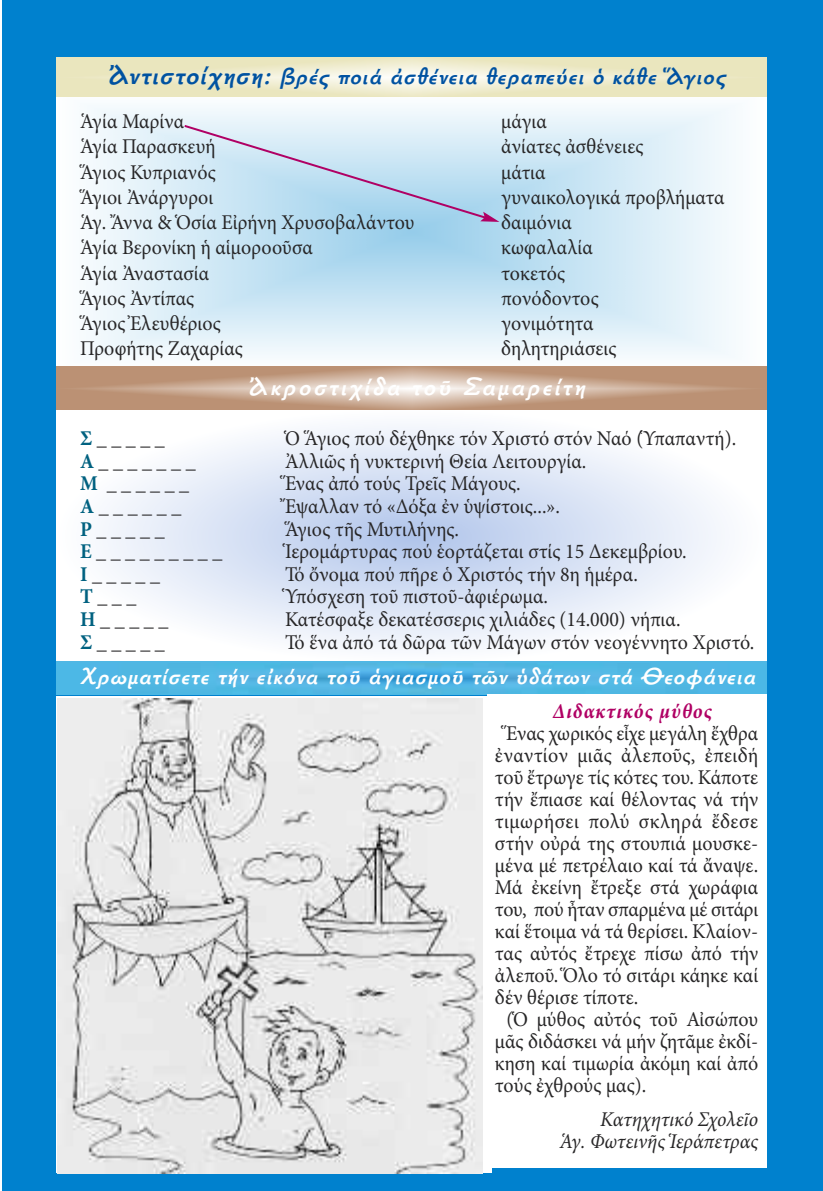
<style>
.page{position:relative;width:823px;height:1191px;background:#fff}
.page>*{position:absolute;margin:0;border:0;box-sizing:border-box;transform-origin:0 0}
.t1{font:italic 26px "Autokratorika Bold Pt";color:#fff}
.t2{font:italic 24px "Autokratorika Bold Pt";color:#fff}
.t3{font:italic 24px "Autokratorika Bold Pt";color:#0052a1}
.t4{font:21px "Minion Pro";color:#272627;scale:.95 1}
.t5{font:italic 21px/22px "Minion Pro";letter-spacing:-.005em;color:#272627;text-align:right;scale:.95 1}
.t6{font:21px "Minion Pro";letter-spacing:.025em;color:#272627;scale:.95 1}
.t7{font:italic 700 21px "Minion Pro";letter-spacing:.05em;color:#b00064;scale:.95 1}
.s1{font-size:28px}
.s2{font-weight:700;color:#006180}
</style>
<div class="page">
<div style="left:2px;top:0;width:820px;height:1191px;background:#0081ce"></div>
<svg style="left:57px;top:96px;width:708px;height:271px;background:#ddeef7"></svg>
<svg style="left:57px;top:57px;width:708px;height:39px;background:#edeac9"></svg>
<svg style="left:182px;top:123px;width:317px;height:99px;background:#c7dff0"></svg>
<svg style="left:57px;top:410px;width:708px;height:251px;background:#e9eff9"></svg>
<svg style="left:57px;top:367px;width:708px;height:42px;background:#c7a58d"></svg>
<img style="left:57px;top:661px;width:708px;height:33px">
<div style="left:486px;top:694px;width:279px;height:473px;background:#fff"></div>
<div style="left:57px;top:696px;width:435px;height:477px;background:#fff"></div>
<img style="left:57px;top:698px;width:425px;height:475px">
<p class="t3" style="left:109px;top:65px;width:623px"><span class="s1">Ἀντιστοίχηση:</span> Βρές ποιά ἀσθένεια θεραπεύει ὁ κάθε Ἅγιος</p>
<p class="t4" style="left:80px;top:114px;width:111px">Ἁγία Μαρίνα</p>
<p class="t4" style="left:501px;top:114px;width:50px">μάγια</p>
<p class="t4" style="left:80px;top:139px;width:144px">Ἁγία Παρασκευή</p>
<p class="t4" style="left:501px;top:139px;width:151px">ἀνίατες ἀσθένειες</p>
<p class="t4" style="left:80px;top:164px;width:144px">Ἅγιος Κυπριανός</p>
<p class="t4" style="left:501px;top:164px;width:48px">μάτια</p>
<p class="t4" style="left:80px;top:189px;width:142px">Ἅγιοι Ἀνάργυροι</p>
<p class="t4" style="left:501px;top:189px;width:236px">γυναικολογικά προβλήματα</p>
<p class="t4" style="left:80px;top:214px;width:353px">Ἁγ. Ἄννα &amp; Ὁσία Εἰρήνη Χρυσοβαλάντου</p>
<p class="t4" style="left:501px;top:214px;width:76px">δαιμόνια</p>
<p class="t4" style="left:80px;top:240px;width:246px">Ἁγία Βερονίκη ἡ αἱμοροοῦσα</p>
<p class="t4" style="left:501px;top:240px;width:98px">κωφαλαλία</p>
<p class="t4" style="left:80px;top:265px;width:137px">Ἁγία Ἀναστασία</p>
<p class="t4" style="left:501px;top:265px;width:69px">τοκετός</p>
<p class="t4" style="left:80px;top:290px;width:122px">Ἅγιος Ἀντίπας</p>
<p class="t4" style="left:501px;top:290px;width:104px">πονόδοντος</p>
<p class="t4" style="left:80px;top:315px;width:150px">Ἅγιος Ἐλευθέριος</p>
<p class="t4" style="left:501px;top:315px;width:99px">γονιμότητα</p>
<p class="t4" style="left:80px;top:340px;width:173px">Προφήτης Ζαχαρίας</p>
<p class="t4" style="left:501px;top:340px;width:123px">δηλητηριάσεις</p>
<p class="t1" style="left:249px;top:374px;width:342px">Ἀκροστιχίδα τοῦ Σαμαρείτη</p>
<p class="t4" style="left:80px;top:430px;width:91px"><span class="s2">Σ</span>_____</p>
<p class="t4" style="left:285px;top:430px;width:476px">Ὁ Ἅγιος πού δέχθηκε τόν Χριστό στόν Ναό (Ὑπαπαντή).</p>
<p class="t4" style="left:80px;top:453px;width:123px"><span class="s2">Α</span>_______</p>
<p class="t4" style="left:285px;top:453px;width:318px">Ἀλλιῶς ἡ νυκτερινή Θεία Λειτουργία.</p>
<p class="t4" style="left:80px;top:476px;width:116px"><span class="s2">Μ</span> ______</p>
<p class="t4" style="left:285px;top:476px;width:249px">Ἕνας ἀπό τούς Τρεῖς Μάγους.</p>
<p class="t4" style="left:80px;top:498px;width:108px"><span class="s2">Α</span>______</p>
<p class="t4" style="left:285px;top:498px;width:291px">Ἔψαλλαν τό «Δόξα ἐν ὑψίστοις...».</p>
<p class="t4" style="left:80px;top:521px;width:90px"><span class="s2">Ρ</span>_____</p>
<p class="t4" style="left:285px;top:521px;width:185px">Ἅγιος τῆς Μυτιλήνης.</p>
<p class="t4" style="left:80px;top:543px;width:151px"><span class="s2">Ε</span>_________</p>
<p class="t4" style="left:285px;top:543px;width:424px">Ἱερομάρτυρας πού ἑορτάζεται στίς 15 Δεκεμβρίου.</p>
<p class="t4" style="left:80px;top:566px;width:86px"><span class="s2">Ι</span>_____</p>
<p class="t4" style="left:285px;top:566px;width:373px">Τό ὄνομα πού πῆρε ὁ Χριστός τήν 8η ἡμέρα.</p>
<p class="t4" style="left:80px;top:589px;width:61px"><span class="s2">Τ</span>___</p>
<p class="t4" style="left:285px;top:589px;width:278px">Ὑπόσχεση τοῦ πιστοῦ-ἀφιέρωμα.</p>
<p class="t4" style="left:80px;top:611px;width:94px"><span class="s2">Η</span>_____</p>
<p class="t4" style="left:285px;top:611px;width:417px">Κατέσφαξε δεκατέσσερις χιλιάδες (14.000) νήπια.</p>
<p class="t4" style="left:80px;top:634px;width:91px"><span class="s2">Σ</span>_____</p>
<p class="t4" style="left:285px;top:634px;width:495px">Τό ἕνα ἀπό τά δῶρα τῶν Μάγων στόν νεογέννητο Χριστό.</p>
<p class="t2" style="left:79px;top:664px;width:682px">Χρωματίσετε τήν εἰκόνα τοῦ ἁγιασμοῦ τῶν ὑδάτων στά Θεοφάνεια</p>
<p class="t7" style="left:552px;top:703px;width:169px">Διδακτικός μύθος</p>
<p class="t4" style="left:506px;top:725px;width:266px">Ἕνας χωρικός εἶχε μεγάλη ἔχθρα</p>
<p class="t4" style="left:494px;top:747px;width:278px">ἐναντίον μιᾶς ἀλεποῦς, ἐπειδή</p>
<p class="t4" style="left:494px;top:769px;width:278px">τοῦ ἔτρωγε τίς κότες του. Κάποτε</p>
<p class="t4" style="left:494px;top:791px;width:278px">τήν ἔπιασε καί θέλοντας νά τήν</p>
<p class="t6" style="left:494px;top:813px;width:278px">τιμωρήσει πολύ σκληρά ἔδεσε</p>
<p class="t4" style="left:494px;top:835px;width:278px">στήν οὐρά της στουπιά μουσκε-</p>
<p class="t4" style="left:494px;top:857px;width:278px">μένα μέ πετρέλαιο καί τά ἄναψε.</p>
<p class="t4" style="left:494px;top:879px;width:278px">Μά ἐκείνη ἔτρεξε στά χωράφια</p>
<p class="t4" style="left:494px;top:901px;width:278px">του, πού ἦταν σπαρμένα μέ σιτάρι</p>
<p class="t4" style="left:494px;top:923px;width:278px">καί ἕτοιμα νά τά θερίσει. Κλαίον-</p>
<p class="t4" style="left:494px;top:945px;width:278px">τας αὐτός ἔτρεχε πίσω ἀπό τήν</p>
<p class="t4" style="left:494px;top:967px;width:278px">ἀλεποῦ. Ὅλο τό σιτάρι κάηκε καί</p>
<p class="t4" style="left:494px;top:989px;width:152px">δέν θέρισε τίποτε.</p>
<p class="t4" style="left:506px;top:1011px;width:266px">(Ὁ μύθος αὐτός τοῦ Αἰσώπου</p>
<p class="t4" style="left:494px;top:1033px;width:278px">μᾶς διδάσκει νά μήν ζητᾶμε ἐκδί-</p>
<p class="t4" style="left:494px;top:1055px;width:278px">κηση καί τιμωρία ἀκόμη καί ἀπό</p>
<p class="t4" style="left:494px;top:1077px;width:161px">τούς ἐχθρούς μας).</p>
<p class="t5" style="left:559px;top:1109px;width:210px">Κατηχητικό Σχολεῖο<br>Ἁγ. Φωτεινῆς Ἱεράπετρας</p>
</div>
